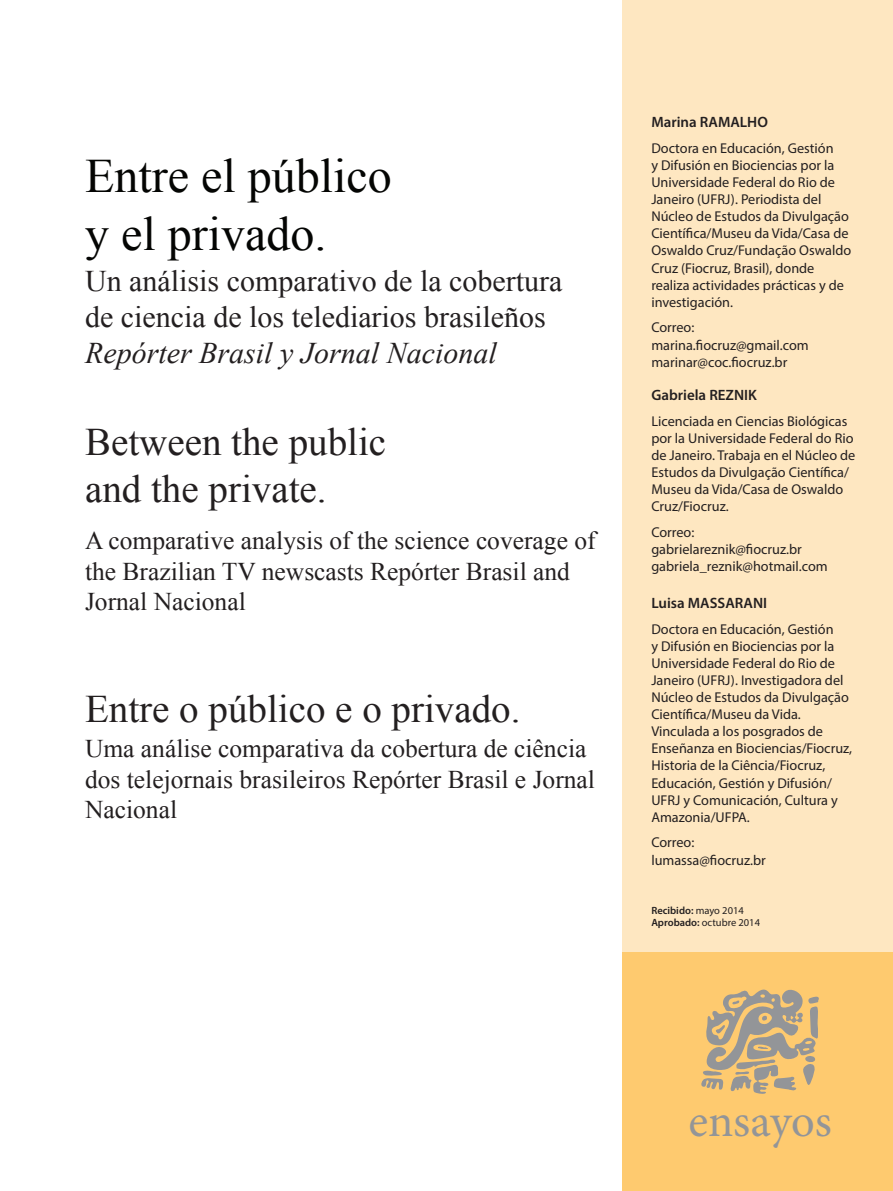
<style>
.page{position:relative;width:893px;height:1191px;background:#fff}
.page>*{position:absolute;margin:0;border:0;box-sizing:border-box;transform-origin:0 0}
.t1{font:48px/57.6px "Times New Roman";color:#040503}
.t2{font:46.5px "Minion Pro";letter-spacing:-.005em;color:#939598}
.t3{font:39px/46.8px "Times New Roman";color:#231f20}
.t4{font:30px/36px "Times New Roman";color:#231f20}
.t5{font:italic 30px "Times New Roman";color:#231f20}
.t6{font:25.5px/30.6px "Times New Roman";color:#231f20}
.t7{font:600 15px "Myriad Pro";color:#231f20}
.t8{font:14.25px/17.1px "Myriad Pro";color:#231f20}
.t9{font:10.5px/12.6px "Myriad Pro";color:#231f20}
.s1{font-weight:600}
</style>
<div class="page">
<div style="left:623px;top:0;width:270px;height:969px;background:#fee7c1"></div>
<div style="left:623px;top:952px;width:270px;height:239px;background:#feca6f"></div>
<svg style="left:701px;top:989px;width:118px;height:105px"></svg>
<h1 class="t1" style="left:85px;top:147px;width:308px">Entre el público y el privado.</h1>
<h3 class="t4" style="left:85px;top:262px;width:479px">Un análisis comparativo de la cobertura de ciencia de los telediarios brasileños</h3>
<h3 class="t5" style="left:85px;top:332px;width:413px">Repórter Brasil y Jornal Nacional</h3>
<h3 class="t3" style="left:85px;top:417px;width:303px">Between the public and the private.</h3>
<h3 class="t6" style="left:85px;top:525px;width:512px">A comparative analysis of the science coverage of the Brazilian TV newscasts Repórter Brasil and<br>Jornal Nacional</h3>
<h3 class="t3" style="left:85px;top:685px;width:437px">Entre o público e o privado.</h3>
<h3 class="t6" style="left:85px;top:732px;width:511px">Uma análise comparativa da cobertura de ciência dos telejornais brasileiros Repórter Brasil e Jornal<br>Nacional</h3>
<p class="t7" style="left:651px;top:113px;width:118px">Marina RAMALHO</p>
<p class="t8" style="left:651px;top:139px;width:201px">Doctora en Educación, Gestión<br>y Difusión en Biociencias por la<br>Universidade Federal do Rio de<br>Janeiro (UFRJ). Periodista del<br>Núcleo de Estudos da Divulgação<br>Científica/Museu da Vida/Casa de<br>Oswaldo Cruz/Fundação Oswaldo<br>Cruz (Fiocruz, Brasil), donde realiza actividades prácticas y de investigación.</p>
<p class="t8" style="left:651px;top:319px;width:159px">Correo: marina.fiocruz@gmail.com marinar@coc.fiocruz.br</p>
<p class="t7" style="left:651px;top:385px;width:107px">Gabriela REZNIK</p>
<p class="t8" style="left:651px;top:412px;width:206px">Licenciada en Ciencias Biológicas por la Universidade Federal do Rio de Janeiro. Trabaja en el Núcleo de<br>Estudos da Divulgação Científica/<br>Museu da Vida/Casa de Oswaldo<br>Cruz/Fiocruz.</p>
<p class="t8" style="left:651px;top:523px;width:178px">Correo: gabrielareznik@fiocruz.br gabriela_reznik@hotmail.com</p>
<p class="t7" style="left:651px;top:593px;width:117px">Luisa MASSARANI</p>
<p class="t8" style="left:651px;top:620px;width:202px">Doctora en Educación, Gestión<br>y Difusión en Biociencias por la<br>Universidade Federal do Rio de<br>Janeiro (UFRJ). Investigadora del<br>Núcleo de Estudos da Divulgação<br>Científica/Museu da Vida.<br>Vinculada a los posgrados de<br>Enseñanza en Biociencias/Fiocruz,<br>Historia de la Ciência/Fiocruz,<br>Educación, Gestión y Difusión/<br>UFRJ y Comunicación, Cultura y<br>Amazonia/UFPA.</p>
<p class="t8" style="left:651px;top:834px;width:116px">Correo: lumassa@fiocruz.br</p>
<p class="t9" style="left:651px;top:904px;width:110px"><span class="s1">Recibido:</span> mayo 2014<br><span class="s1">Aprobado:</span> octubre 2014</p>
<h2 class="t2" style="left:688px;top:1090px;width:145px">ensayos</h2>
</div>
